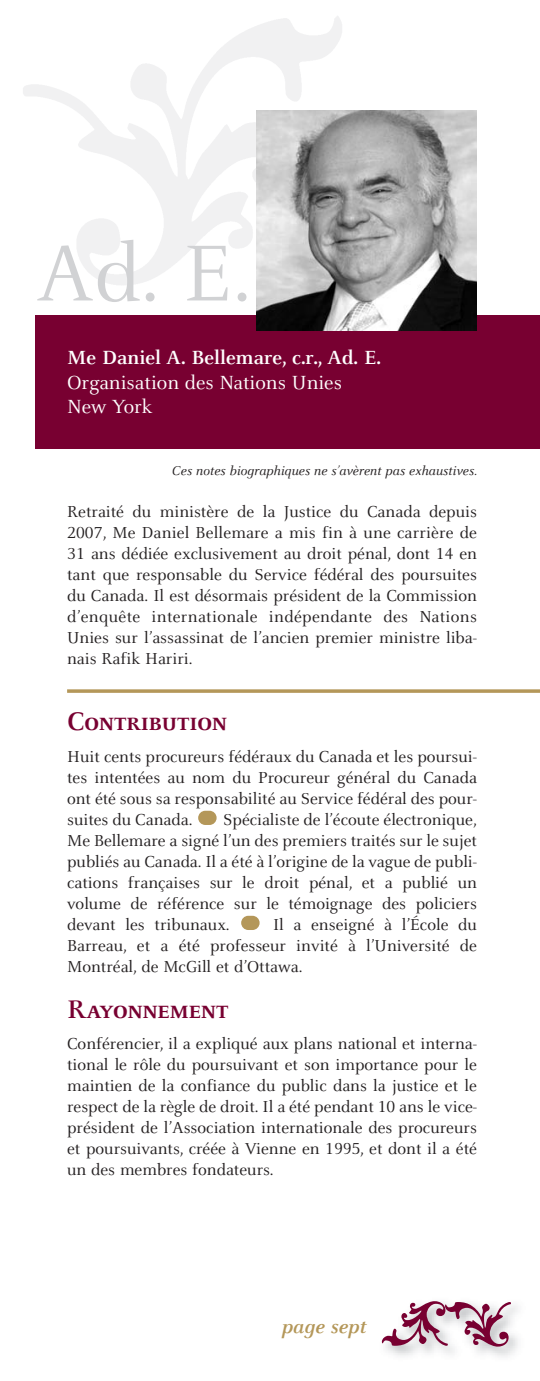
<style>
.page{position:relative;width:540px;height:1381px;background:#fff}
.page>*{position:absolute;margin:0;border:0;box-sizing:border-box;transform-origin:0 0}
.t1{font:87.5px "Barreau";color:#d1d2d4}
.t2{font:700 28px "Barreau Caps";color:#780031}
.t3{font:21px/24.5px "Barreau";color:#fff}
.t4{font:700 21px "Barreau";color:#fff}
.t5{font:italic 700 21px "Barreau";color:#b49759}
.t6{font:17.5px/21px "Barreau";color:#231f20;text-align:justify}
.t7{font:italic 14px "Barreau";color:#231f20}
</style>
<div class="page">
<div style="left:241px;top:915px;width:18px;height:15px;background:#b49759;border-radius:7px"></div>
<div style="left:198px;top:810px;width:18px;height:15px;background:#b49759;border-radius:7px"></div>
<div style="left:36px;top:315px;width:504px;height:134px;background:#780031"></div>
<img style="left:256px;top:110px;width:221px;height:221px">
<svg style="left:67px;top:689px;width:473px;height:4px;background:#bda36d"></svg>
<svg style="left:383px;top:1301px;width:128px;height:45px"></svg>
<h1 class="t1" style="left:36px;top:238px;width:217px">Ad. E.</h1>
<p class="t4" style="left:67px;top:349px;width:315px">Me Daniel A. Bellemare, c.r., Ad. E.</p>
<p class="t3" style="left:67px;top:371px;width:276px">Organisation des Nations Unies<br>New York</p>
<p class="t7" style="left:172px;top:465px;width:306px">Ces notes biographiques ne s’avèrent pas exhaustives.</p>
<p class="t6" style="left:67px;top:502px;width:411px">Retraité du ministère de la Justice du Canada depuis 2007, Me Daniel Bellemare a mis fin à une carrière de 31 ans dédiée exclusivement au droit pénal, dont 14 en tant que responsable du Service fédéral des poursuites du Canada. Il est désormais président de la Commission d’enquête internationale indépendante des Nations Unies sur l’assassinat de l’ancien premier ministre liba&shy;nais Rafik Hariri.</p>
<h2 class="t2" style="left:67px;top:704px;width:161px">Contribution</h2>
<p class="t6" style="left:67px;top:747px;width:411px">Huit cents procureurs fédéraux du Canada et les poursui&shy;tes intentées au nom du Procureur général du Canada ont été sous sa responsabilité au Service fédéral des pour&shy;suites du Canada.</p>
<p class="t6" style="left:67px;top:810px;width:411px;text-indent:156px">Spécialiste de l’écoute électronique, Me Bellemare a signé l’un des premiers traités sur le sujet publiés au Canada. Il a été à l’origine de la vague de publi&shy;cations françaises sur le droit pénal, et a publié un volume de référence sur le témoignage des policiers devant les tribunaux.</p>
<p class="t6" style="left:67px;top:915px;width:411px;text-indent:206px">Il a enseigné à l’École du Barreau, et a été professeur invité à l’Université de Montréal, de McGill et d’Ottawa.</p>
<h2 class="t2" style="left:67px;top:991px;width:163px">Rayonnement</h2>
<p class="t6" style="left:67px;top:1034px;width:411px">Conférencier, il a expliqué aux plans national et interna&shy;tional le rôle du poursuivant et son importance pour le maintien de la confiance du public dans la justice et le respect de la règle de droit. Il a été pendant 10 ans le vice&shy;président de l’Association internationale des procureurs et poursuivants, créée à Vienne en 1995, et dont il a été un des membres fondateurs.</p>
<p class="t5" style="left:281px;top:1318px;width:87px">page sept</p>
</div>
